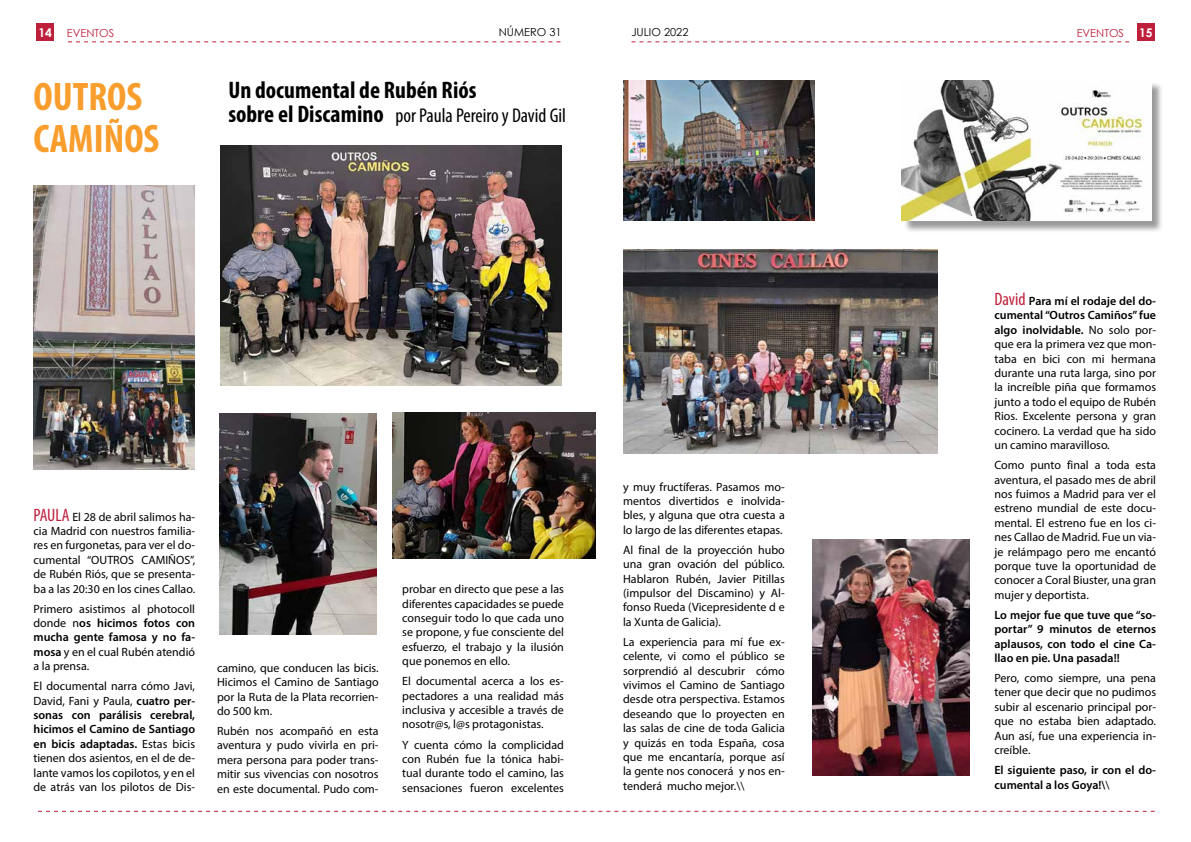
<style>
.page{position:relative;width:1191px;height:842px;background:#fff}
.page>*{position:absolute;margin:0;border:0;box-sizing:border-box;transform-origin:0 0}
.t1{font:700 condensed 40px/42px "Myriad Pro";color:#f99d2c}
.t2{font:700 condensed 24px/24px "Myriad Pro";color:#000}
.t3{font:condensed 20px "Myriad Pro";color:#000}
.t4{font:12px/14.4px "Myriad Pro";color:#000;text-align:justify}
.t5{font:600 12px/14.4px "Myriad Pro";color:#000;text-align:justify}
.t6{font:700 12px "Century Gothic";color:#fff}
.t7{font:11px "Century Gothic";color:#000}
.t8{font:11px "Century Gothic";color:#be203c}
.s1{font-stretch:condensed;font-size:18px;color:#be203c}
.s2{font-weight:600}
.s3{font-weight:400}
</style>
<div class="page">
<svg style="left:38px;top:811px;width:1116px;height:1px"></svg>
<svg style="left:68px;top:41px;width:492px;height:1px"></svg>
<svg style="left:631px;top:41px;width:498px;height:1px"></svg>
<div style="left:36px;top:23px;width:18px;height:18px;background:#be203c"></div>
<div style="left:1137px;top:23px;width:17px;height:18px;background:#be203c"></div>
<img style="left:221px;top:145px;width:341px;height:240px">
<img style="left:812px;top:540px;width:157px;height:236px">
<img style="left:623px;top:249px;width:315px;height:205px">
<img style="left:220px;top:414px;width:156px;height:221px">
<img style="left:34px;top:186px;width:161px;height:284px">
<img style="left:392px;top:413px;width:203px;height:145px">
<div style="left:903px;top:82px;width:260px;height:151px;background:#000;opacity:.4"></div>
<img style="left:901px;top:80px;width:250px;height:141px">
<img style="left:623px;top:80px;width:191px;height:141px">
<p class="t6" style="left:38px;top:23px;width:15px">14</p>
<p class="t8" style="left:67px;top:25px;width:49px">EVENTOS</p>
<p class="t7" style="left:499px;top:25px;width:64px">NÚMERO 31</p>
<p class="t7" style="left:631px;top:24px;width:59px">JULIO 2022</p>
<p class="t8" style="left:1076px;top:25px;width:49px">EVENTOS</p>
<p class="t6" style="left:1139px;top:23px;width:15px">15</p>
<h1 class="t1" style="left:34px;top:75px;width:127px">OUTROS<br>CAMIÑOS</h1>
<h2 class="t2" style="left:228px;top:78px;width:250px">Un documental de Rubén Riós sobre el Discamino</h2>
<h3 class="t3" style="left:395px;top:103px;width:172px">por Paula Pereiro y David Gil</h3>
<p class="t4" style="left:34px;top:509px;width:163px"><span class="s1">PAULA</span> El 28 de abril salimos ha&shy;cia Madrid con nuestros familia&shy;res en furgonetas, para ver el do&shy;cumental “OUTROS CAMIÑOS”, de Rubén Riós, que se presenta&shy;ba a las 20:30 en los cines Callao.</p>
<p class="t4" style="left:34px;top:601px;width:163px">Primero asistimos al photocoll donde n<span class="s2">os hicimos fotos con mucha gente famosa y no fa&shy;mosa</span> y en el cual Rubén atendió a la prensa.</p>
<p class="t4" style="left:34px;top:679px;width:163px">El documental narra cómo Javi, David, Fani y Paula, <span class="s2">cuatro per&shy;sonas con parálisis cerebral, hicimos el Camino de Santiago en bicis adaptadas.</span> Estas bicis tienen dos asientos, en el de de&shy;lante vamos los copilotos, y en el de atrás van los pilotos de Dis-</p>
<p class="t4" style="left:217px;top:660px;width:163px">camino, que conducen las bicis.<br>Hicimos el Camino de Santiago por la Ruta de la Plata recorrien&shy;do 500 km.</p>
<p class="t4" style="left:217px;top:724px;width:163px">Rubén nos acompañó en esta aventura y pudo vivirla en pri&shy;mera persona para poder trans&shy;mitir sus vivencias con nosotros en este documental. Pudo com-</p>
<p class="t4" style="left:402px;top:582px;width:163px">probar en directo que pese a las diferentes capacidades se puede conseguir todo lo que cada uno se propone, y fue consciente del esfuerzo, el trabajo y la ilusión que ponemos en ello.</p>
<p class="t4" style="left:402px;top:674px;width:163px">El documental acerca a los es&shy;pectadores a una realidad más inclusiva y accesible a través de nosotr@s, l@s protagonistas.</p>
<p class="t4" style="left:402px;top:737px;width:163px">Y cuenta cómo la complicidad con Rubén fue la tónica habi&shy;tual durante todo el camino, las sensaciones fueron excelentes</p>
<p class="t4" style="left:623px;top:479px;width:163px">y muy fructíferas. Pasamos mo&shy;mentos divertidos e inolvida&shy;bles, y alguna que otra cuesta a lo largo de las diferentes etapas.</p>
<p class="t4" style="left:623px;top:542px;width:163px">Al final de la proyección hubo una gran ovación del público.<br>Hablaron Rubén, Javier Pitillas (impulsor del Discamino) y Al&shy;fonso Rueda (Vicepresidente d e la Xunta de Galicia).</p>
<p class="t4" style="left:623px;top:634px;width:163px">La experiencia para mí fue ex&shy;celente, vi como el público se sorprendió al descubrir cómo vivimos el Camino de Santiago desde otra perspectiva. Estamos deseando que lo proyecten en las salas de cine de toda Galicia y quizás en toda España, cosa que me encantaría, porque así la gente nos conocerá y nos en&shy;tenderá mucho mejor.\\</p>
<p class="t4" style="left:994px;top:294px;width:163px"><span class="s1">David</span> <span class="s2">Para mí el rodaje del do&shy;cumental “Outros Camiños” fue algo inolvidable.</span> No solo por&shy;que era la primera vez que mon&shy;taba en bici con mi hermana durante una ruta larga, sino por la increíble piña que formamos junto a todo el equipo de Rubén Rios. Excelente persona y gran cocinero. La verdad que ha sido un camino maravilloso.</p>
<p class="t4" style="left:994px;top:458px;width:163px">Como punto final a toda esta aventura, el pasado mes de abril nos fuimos a Madrid para ver el estreno mundial de este docu&shy;mental. El estreno fue en los ci&shy;nes Callao de Madrid. Fue un via&shy;je relámpago pero me encantó porque tuve la oportunidad de conocer a Coral Biuster, una gran mujer y deportista.</p>
<p class="t5" style="left:994px;top:607px;width:163px">Lo mejor fue que tuve que “so&shy;portar” 9 minutos de eternos aplausos, con todo el cine Ca&shy;llao en pie. Una pasada!!</p>
<p class="t4" style="left:994px;top:671px;width:163px">Pero, como siempre, una pena tener que decir que no pudimos subir al escenario principal por&shy;que no estaba bien adaptado.<br>Aun así, fue una experiencia in&shy;creíble.</p>
<p class="t5" style="left:994px;top:763px;width:163px">El siguiente paso, ir con el do&shy;cumental a los Goya!\<span class="s3">\</span></p>
</div>
